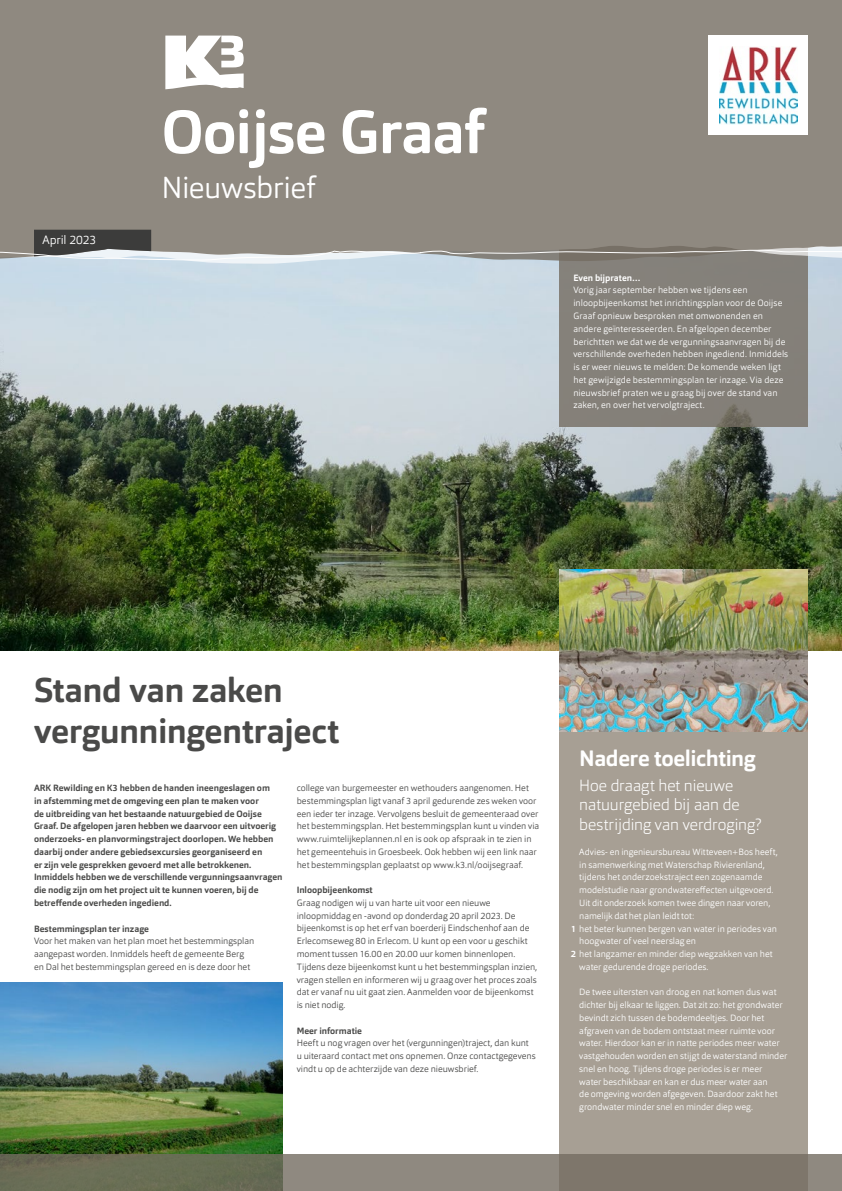
<style>
.page{position:relative;width:842px;height:1191px;background:#fff}
.page>*{position:absolute;margin:0;border:0;box-sizing:border-box;transform-origin:0 0}
.t1{font:700 60px "Orgon";letter-spacing:-.02em;color:#fff}
.t2{font:700 34px/40.8px "Orgon";letter-spacing:-.01em;color:#4a4a49}
.t3{font:300 30px "Orgon";letter-spacing:-.015em;color:#fff}
.t4{font:700 22px "Orgon";letter-spacing:-.02em;color:#fff}
.t5{font:200 16px/19.2px "Orgon";letter-spacing:-.025em;color:#fff}
.t6{font:300 12px "Orgon";color:#fff}
.t7{font:300 9px/12.8px "Orgon";letter-spacing:.005em;color:#fff}
.t8{font:300 9px/12.8px "Orgon";letter-spacing:-.005em;color:#4a4a49}
.t9{font:700 9px/12.8px "Orgon";color:#4a4a49}
.t10{font:700 9px "Orgon";color:#fff}
.s1{font-weight:700}
</style>
<div class="page">
<div style="left:559px;top:625px;width:249px;height:566px;background:#a79f94"></div>
<img style="left:0;top:264px;width:842px;height:387px">
<img style="left:0;top:982px;width:283px;height:172px">
<div style="left:559px;top:0;width:249px;height:427px;background:#848079"></div>
<div style="left:0;top:0;width:842px;height:261px;background:#8f8980"></div>
<svg style="left:0;top:230px;width:842px;height:30px"></svg>
<svg style="left:0;top:1154px;width:842px;height:37px;background:#7c796b"></svg>
<svg style="left:165px;top:36px;width:79px;height:53px"></svg>
<div style="left:709px;top:36px;width:99px;height:99px;background:#fff"></div>
<img style="left:719px;top:46px;width:78px;height:78px">
<img style="left:559px;top:570px;width:249px;height:161px">
<h3 class="t6" style="left:43px;top:233px;width:55px">April 2023</h3>
<h1 class="t1" style="left:162px;top:94px;width:324px">Ooijse Graaf</h1>
<h3 class="t3" style="left:162px;top:168px;width:155px">Nieuwsbrief</h3>
<p class="t10" style="left:573px;top:272px;width:69px">Even bijpraten…</p>
<p class="t7" style="left:573px;top:284px;width:216px">Vorig jaar september hebben we tijdens een inloopbijeenkomst het inrichtingsplan voor de Ooijse Graaf opnieuw besproken met omwonenden en andere geïnteresseerden. En afgelopen december berichtten we dat we de vergunningsaanvragen bij de verschillende overheden hebben ingediend. Inmiddels is er weer nieuws te melden: De komende weken ligt het gewijzigde bestemmingsplan ter inzage. Via deze nieuwsbrief praten we u graag bij over de stand van zaken, en over het vervolgtraject.</p>
<h2 class="t2" style="left:34px;top:669px;width:306px">Stand van zaken vergunningentraject</h2>
<p class="t9" style="left:34px;top:781px;width:250px">ARK Rewilding en K3 hebben de handen ineengeslagen om<br>in afstemming met de omgeving een plan te maken voor<br>de uitbreiding van het bestaande natuurgebied de Ooijse Graaf. De afgelopen jaren hebben we daarvoor een uitvoerig onderzoeks- en planvormingstraject doorlopen. We hebben daarbij onder andere gebiedsexcursies georganiseerd en<br>er zijn vele gesprekken gevoerd met alle betrokkenen.<br>Inmiddels hebben we de verschillende vergunningsaanvragen die nodig zijn om het project uit te kunnen voeren, bij de betreffende overheden ingediend.</p>
<p class="t9" style="left:34px;top:922px;width:117px">Bestemmingsplan ter inzage</p>
<p class="t8" style="left:34px;top:934px;width:222px">Voor het maken van het plan moet het bestemmingsplan aangepast worden. Inmiddels heeft de gemeente Berg en Dal het bestemmingsplan gereed en is deze door het</p>
<p class="t8" style="left:297px;top:781px;width:244px">college van burgemeester en wethouders aangenomen. Het bestemmingsplan ligt vanaf 3 april gedurende zes weken voor een ieder ter inzage. Vervolgens besluit de gemeenteraad over het bestemmingsplan. Het bestemmingsplan kunt u vinden via www.ruimtelijkeplannen.nl en is ook op afspraak in te zien in het gemeentehuis in Groesbeek. Ook hebben wij een link naar het bestemmingsplan geplaatst op www.k3.nl/ooijsegraaf.</p>
<p class="t9" style="left:297px;top:883px;width:77px">Inloopbijeenkomst</p>
<p class="t8" style="left:297px;top:896px;width:242px">Graag nodigen wij u van harte uit voor een nieuwe inloopmiddag en -avond op donderdag 20 april 2023. De bijeenkomst is op het erf van boerderij Eindschenhof aan de Erlecomseweg 80 in Erlecom. U kunt op een voor u geschikt moment tussen 16.00 en 20.00 uur komen binnenlopen.<br>Tijdens deze bijeenkomst kunt u het bestemmingsplan inzien, vragen stellen en informeren wij u graag over het proces zoals dat er vanaf nu uit gaat zien. Aanmelden voor de bijeenkomst is niet nodig.</p>
<p class="t9" style="left:297px;top:1024px;width:67px">Meer informatie</p>
<p class="t8" style="left:297px;top:1036px;width:240px">Heeft u nog vragen over het (vergunningen)traject, dan kunt u uiteraard contact met ons opnemen. Onze contactgegevens vindt u op de achterzijde van deze nieuwsbrief.</p>
<h3 class="t4" style="left:579px;top:744px;width:178px">Nadere toelichting</h3>
<h3 class="t5" style="left:579px;top:776px;width:184px">Hoe draagt het nieuwe natuurgebied bij aan de bestrijding van verdroging?</h3>
<p class="t7" style="left:579px;top:845px;width:200px">Advies- en ingenieursbureau Witteveen+Bos heeft,</p>
<p class="t7" style="left:579px;top:858px;width:187px">in samenwerking met Waterschap Rivierenland,</p>
<p class="t7" style="left:579px;top:871px;width:185px">tijdens het onderzoekstraject een zogenaamde</p>
<p class="t7" style="left:579px;top:883px;width:196px">modelstudie naar grondwatereffecten uitgevoerd.</p>
<p class="t7" style="left:579px;top:896px;width:193px">Uit dit onderzoek komen twee dingen naar voren,</p>
<p class="t7" style="left:579px;top:909px;width:116px">namelijk dat het plan leidt tot:</p>
<p class="t7" style="left:571px;top:922px;width:208px"><span class="s1">1</span> het beter kunnen bergen van water in periodes van</p>
<p class="t7" style="left:579px;top:934px;width:118px">hoogwater of veel neerslag en</p>
<p class="t7" style="left:571px;top:947px;width:203px"><span class="s1">2</span> het langzamer en minder diep wegzakken van het</p>
<p class="t7" style="left:579px;top:960px;width:131px">water gedurende droge periodes.</p>
<p class="t7" style="left:579px;top:985px;width:209px">De twee uitersten van droog en nat komen dus wat dichter bij elkaar te liggen. Dat zit zo: het grondwater bevindt zich tussen de bodemdeeltjes. Door het afgraven van de bodem ontstaat meer ruimte voor water. Hierdoor kan er in natte periodes meer water vastgehouden worden en stijgt de waterstand minder snel en hoog. Tijdens droge periodes is er meer<br>water beschikbaar en kan er dus meer water aan<br>de omgeving worden afgegeven. Daardoor zakt het grondwater minder snel en minder diep weg.</p>
</div>
